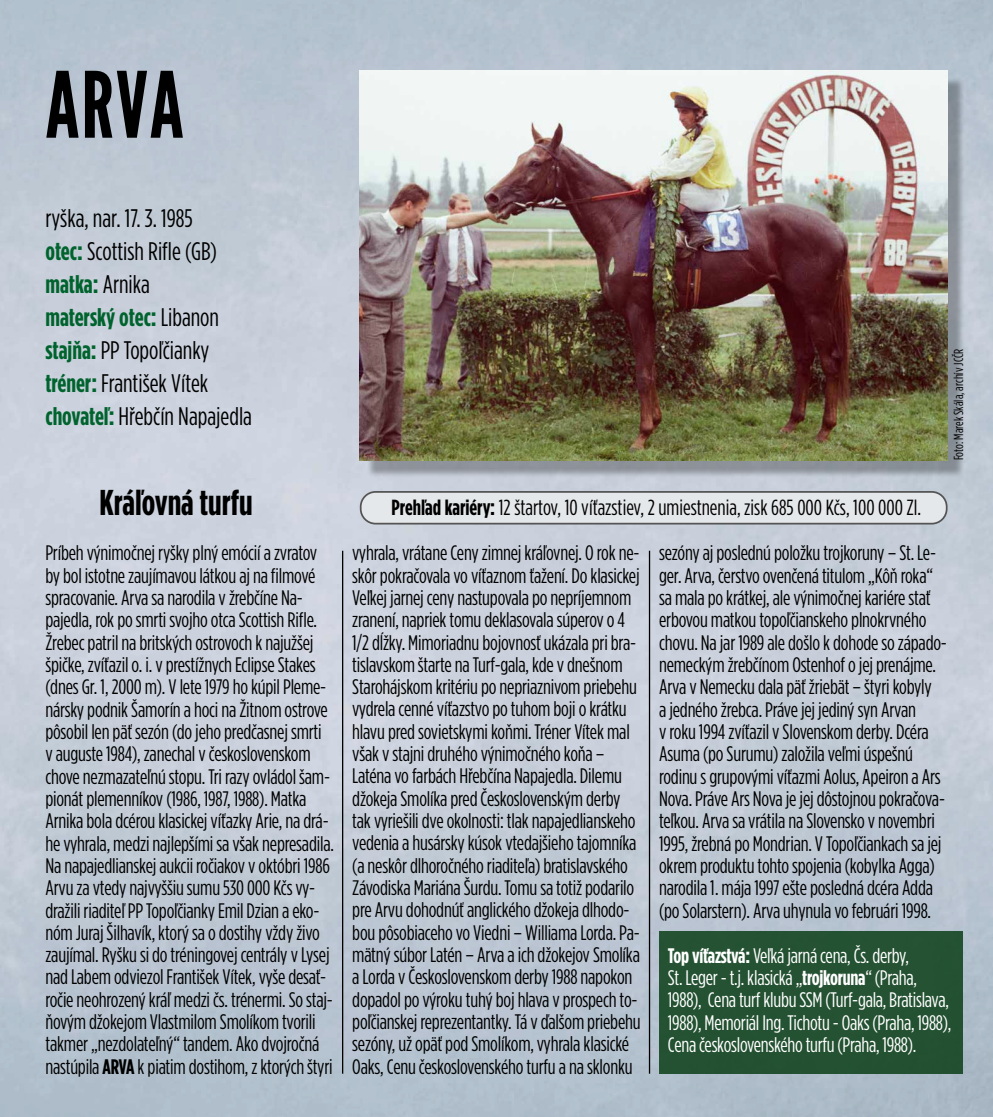
<style>
.page{position:relative;width:993px;height:1117px;background:#fff}
.page>*{position:absolute;margin:0;border:0;box-sizing:border-box;transform-origin:0 0}
.t1{font:91px "League Gothic";color:#000}
.t2{font:700 35.88px "Gotham Condensed";color:#000}
.t3{font:25.38px/33.1px "Gotham Condensed";color:#000}
.t4{font:21.88px "Gotham Condensed";color:#000}
.t5{font:21px/22.3px "Gotham Condensed";letter-spacing:-.01em;color:#000}
.t6{font:21px/22.3px "Gotham Condensed";letter-spacing:-.015em;color:#fff}
.t7{font:13.12px "Gotham Condensed";color:#000}
.s1{font-weight:700;color:#00632e}
.s2{font-weight:700}
</style>
<div class="page">
<img style="left:0;top:0;width:992px;height:1116px">
<div style="left:360px;top:492px;width:586px;height:31px;background:#e5e8ea;border-radius:15px"></div>
<div style="left:360px;top:491px;width:587px;height:33px;border:2px solid #545454;border-radius:15px"></div>
<div style="left:367px;top:78px;width:597px;height:400px;background:#000;opacity:.3"></div>
<img style="left:360px;top:71px;width:587px;height:389px">
<div style="left:659px;top:930px;width:303px;height:143px;background:#235232"></div>
<hr style="left:342px;top:550px;width:1px;height:523px;background:#000">
<hr style="left:648px;top:550px;width:2px;height:523px;background:#000">
<h1 class="t1" style="left:45px;top:51px;width:140px">ARVA</h1>
<p class="t3" style="left:45px;top:201px;width:208px">ryška, nar. 17. 3. 1985<br><span class="s1">otec:</span> Scottish Rifle (GB) <span class="s1">matka:</span> Arnika<br><span class="s1">materský otec:</span> Libanon <span class="s1">stajňa:</span> PP Topoľčianky <span class="s1">tréner:</span> František Vítek <span class="s1">chovateľ:</span> Hřebčín Napajedla</p>
<h2 class="t2" style="left:99px;top:481px;width:155px">Kráľovná turfu</h2>
<p class="t5" style="left:45px;top:541px;width:290px">Príbeh výnimočnej ryšky plný emócií a zvratov by bol istotne zaujímavou látkou aj na filmové spracovanie. Arva sa narodila v žrebčíne Na&shy;pajedla, rok po smrti svojho otca Scottish Rifle.<br>Žrebec patril na britských ostrovoch k najužšej špičke, zvíťazil o. i. v prestížnych Eclipse Stakes (dnes Gr. 1, 2000 m). V lete 1979 ho kúpil Pleme&shy;nársky podnik Šamorín a hoci na Žitnom ostrove pôsobil len päť sezón (do jeho predčasnej smrti v auguste 1984), zanechal v československom chove nezmazateľnú stopu. Tri razy ovládol šam&shy;pionát plemenníkov (1986, 1987, 1988). Matka Arnika bola dcérou klasickej víťazky Arie, na drá&shy;he vyhrala, medzi najlepšími sa však nepresadila.<br>Na napajedlianskej aukcii ročiakov v októbri 1986<br>Arvu za vtedy najvyššiu sumu 530 000 Kčs vy&shy;dražili riaditeľ PP Topoľčianky Emil Dzian a eko&shy;nóm Juraj Šilhavík, ktorý sa o dostihy vždy živo zaujímal. Ryšku si do tréningovej centrály v Lysej nad Labem odviezol František Vítek, vyše desať&shy;ročie neohrozený kráľ medzi čs. trénermi. So staj&shy;ňovým džokejom Vlastmilom Smolíkom tvorili takmer „nezdolateľný“ tandem. Ako dvojročná nastúpila <span class="s2">ARVA</span> k piatim dostihom, z ktorých štyri</p>
<p class="t4" style="left:391px;top:494px;width:531px"><span class="s2">Prehľad kariéry:</span> 12 štartov, 10 víťazstiev, 2 umiestnenia, zisk 685 000 Kčs, 100 000 Zl.</p>
<p class="t7" style="left:950px;top:460px;width:113px;rotate:-90deg">Foto: Marek Skála, archív JCČR</p>
<p class="t5" style="left:352px;top:541px;width:290px">vyhrala, vrátane Ceny zimnej kráľovnej. O rok ne&shy;skôr pokračovala vo víťaznom ťažení. Do klasickej Veľkej jarnej ceny nastupovala po nepríjemnom zranení, napriek tomu deklasovala súperov o 4<br>1/2 dĺžky. Mimoriadnu bojovnosť ukázala pri bra&shy;tislavskom štarte na Turf-gala, kde v dnešnom Starohájskom kritériu po nepriaznivom priebehu vydrela cenné víťazstvo po tuhom boji o krátku hlavu pred sovietskymi koňmi. Tréner Vítek mal však v stajni druhého výnimočného koňa – Laténa vo farbách Hřebčína Napajedla. Dilemu džokeja Smolíka pred Československým derby tak vyriešili dve okolnosti: tlak napajedlianskeho vedenia a husársky kúsok vtedajšieho tajomníka (a neskôr dlhoročného riaditeľa) bratislavského Závodiska Mariána Šurdu. Tomu sa totiž podarilo pre Arvu dohodnúť anglického džokeja dlhodo&shy;bou pôsobiaceho vo Viedni – Williama Lorda. Pa&shy;mätný súbor Latén – Arva a ich džokejov Smolíka a Lorda v Československom derby 1988 napokon dopadol po výroku tuhý boj hlava v prospech to&shy;poľčianskej reprezentantky. Tá v ďalšom priebehu sezóny, už opäť pod Smolíkom, vyhrala klasické Oaks, Cenu československého turfu a na sklonku</p>
<p class="t5" style="left:659px;top:541px;width:289px">sezóny aj poslednú položku trojkoruny – St. Le&shy;ger. Arva, čerstvo ovenčená titulom „Kôň roka“ sa mala po krátkej, ale výnimočnej kariére stať erbovou matkou topoľčianskeho plnokrvného chovu. Na jar 1989 ale došlo k dohode so západo&shy;nemeckým žrebčínom Ostenhof o jej prenájme.<br>Arva v Nemecku dala päť žriebät – štyri kobyly<br>a jedného žrebca. Práve jej jediný syn Arvan<br>v roku 1994 zvíťazil v Slovenskom derby. Dcéra Asuma (po Surumu) založila veľmi úspešnú rodinu s grupovými víťazmi Aolus, Apeiron a Ars Nova. Práve Ars Nova je jej dôstojnou pokračova&shy;teľkou. Arva sa vrátila na Slovensko v novembri 1995, žrebná po Mondrian. V Topoľčiankach sa jej okrem produktu tohto spojenia (kobylka Agga) narodila 1. mája 1997 ešte posledná dcéra Adda (po Solarstern). Arva uhynula vo februári 1998.</p>
<p class="t6" style="left:667px;top:943px;width:285px"><span class="s2">Top víťazstvá:</span> Veľká jarná cena, Čs. derby,<br>St. Leger - t.j. klasická „<span class="s2">trojkoruna</span>“ (Praha, 1988), Cena turf klubu SSM (Turf-gala, Bratislava, 1988), Memoriál Ing. Tichotu - Oaks (Praha, 1988), Cena československého turfu (Praha, 1988).</p>
</div>
